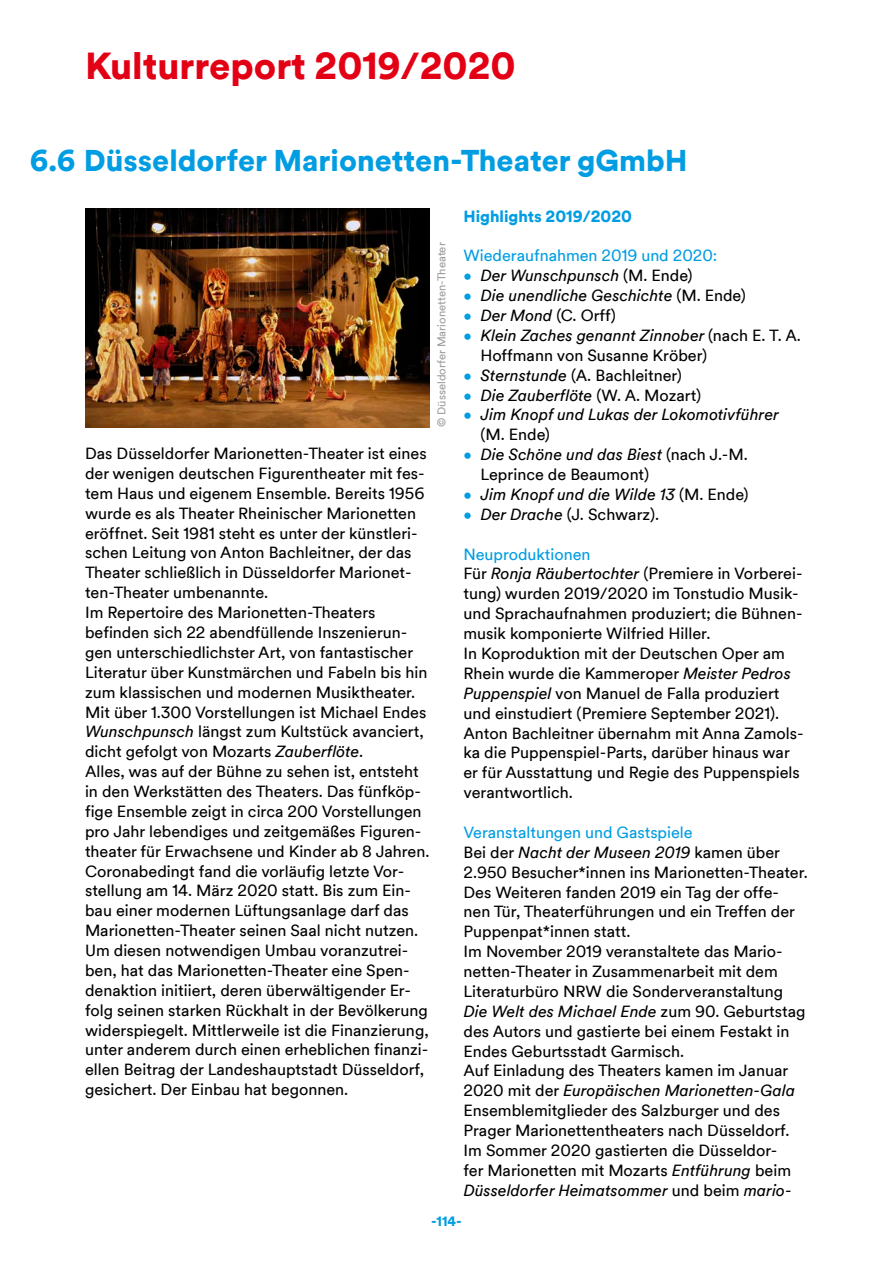
<style>
.page{position:relative;width:893px;height:1263px;background:#fff}
.page>*{position:absolute;margin:0;border:0;box-sizing:border-box;transform-origin:0 0}
.t1{font:900 37.5px "Duesseldorf Circular TT";color:#e30014}
.Ü_Kapitel{font:900 30px "Duesseldorf Circular TT";color:#009de2}
.fliess{font:16.2px/19.8px "Duesseldorf Circular TT";color:#000}
.fliess_Aufzählung{font:16.2px/19.8px "Duesseldorf Circular TT";color:#000}
.fliess_Aufzählung-2{font:italic 16.2px/19.8px "Duesseldorf Circular TT";color:#000}
.Ü3{font:16.2px "Duesseldorf Circular TT";color:#009de2}
.Ü2{font:900 16.2px "Duesseldorf Circular TT";color:#009de2}
.t2{font:900 13.5px "Duesseldorf Circular TT";color:#009de2}
.t3{font:11.25px "Duesseldorf Circular TT";color:#9b9c9c}
.s1{font-style:italic}
.s2{font-style:normal;font-size:15px;color:#009de2}
.s3{font-style:normal}
.s4{font-size:15px;color:#009de2}
</style>
<div class="page">
<img style="left:85px;top:208px;width:344px;height:219px">
<h1 class="t1" style="left:85px;top:40px;width:432px">Kulturreport 2019/2020</h1>
<h2 class="Ü_Kapitel" style="left:30px;top:140px;width:659px">6.6 Düsseldorfer Marionetten-Theater gGmbH</h2>
<p class="fliess" style="left:85px;top:443px;width:343px">Das Düsseldorfer Marionetten-Theater ist eines der wenigen deutschen Figurentheater mit fes&shy;tem Haus und eigenem Ensemble. Bereits 1956 wurde es als Theater Rheinischer Marionetten eröffnet. Seit 1981 steht es unter der künstleri&shy;schen Leitung von Anton Bachleitner, der das Theater schließlich in Düsseldorfer Marionet&shy;ten-Theater umbenannte.</p>
<p class="fliess" style="left:85px;top:602px;width:344px">Im Repertoire des Marionetten-Theaters befinden sich 22 abendfüllende Inszenierun&shy;gen unterschiedlichster Art, von fantastischer Literatur über Kunstmärchen und Fabeln bis hin zum klassischen und modernen Musiktheater.<br>Mit über 1.300 Vorstellungen ist Michael Endes <span class="s1">Wunschpunsch</span> längst zum Kultstück avanciert, dicht gefolgt von Mozarts <span class="s1">Zauberflöte</span>.</p>
<p class="fliess" style="left:85px;top:761px;width:344px">Alles, was auf der Bühne zu sehen ist, entsteht in den Werkstätten des Theaters. Das fünfköp&shy;fige Ensemble zeigt in circa 200 Vorstellungen pro Jahr lebendiges und zeitgemäßes Figuren&shy;theater für Erwachsene und Kinder ab 8 Jahren.</p>
<p class="fliess" style="left:85px;top:860px;width:345px">Coronabedingt fand die vorläufig letzte Vor&shy;stellung am 14. März 2020 statt. Bis zum Ein&shy;bau einer modernen Lüftungsanlage darf das Marionetten-Theater seinen Saal nicht nutzen.<br>Um diesen notwendigen Umbau voranzutrei&shy;ben, hat das Marionetten-Theater eine Spen&shy;denaktion initiiert, deren überwältigender Er&shy;folg seinen starken Rückhalt in der Bevölkerung widerspiegelt. Mittlerweile ist die Finanzierung, unter anderem durch einen erheblichen finanzi&shy;ellen Beitrag der Landeshauptstadt Düsseldorf, gesichert. Der Einbau hat begonnen.</p>
<p class="t3" style="left:434px;top:427px;width:186px;rotate:-90deg">© Düsseldorfer Marionetten-Theater</p>
<h3 class="Ü2" style="left:463px;top:205px;width:170px">Highlights 2019/2020</h3>
<p class="Ü3" style="left:463px;top:245px;width:255px">Wiederaufnahmen 2019 und 2020:</p>
<p class="fliess_Aufzählung-2" style="left:463px;top:265px;width:231px"><span class="s2">•</span> Der Wunschpunsch <span class="s3">(M. Ende)</span></p>
<p class="fliess_Aufzählung-2" style="left:463px;top:285px;width:284px"><span class="s2">•</span> Die unendliche Geschichte <span class="s3">(M. Ende)</span></p>
<p class="fliess_Aufzählung" style="left:463px;top:305px;width:154px"><span class="s4">•</span> <span class="s1">Der Mond</span> (C. Orff)</p>
<p class="fliess_Aufzählung" style="left:480px;top:325px;width:320px;text-indent:-17px"><span class="s4">•</span> <span class="s1">Klein Zaches genannt Zinnober</span> (nach E. T. A.<br>Hoffmann von Susanne Kröber)</p>
<p class="fliess_Aufzählung" style="left:463px;top:364px;width:220px"><span class="s4">•</span> <span class="s1">Sternstunde</span> (A. Bachleitner)</p>
<p class="fliess_Aufzählung-2" style="left:463px;top:384px;width:239px"><span class="s2">•</span> Die Zauberflöte <span class="s3">(W. A. Mozart)</span></p>
<p class="fliess_Aufzählung-2" style="left:480px;top:404px;width:300px;text-indent:-17px"><span class="s2">•</span> Jim Knopf und Lukas der Lokomotivführer <span class="s3">(M. Ende)</span></p>
<p class="fliess_Aufzählung" style="left:480px;top:444px;width:267px;text-indent:-17px"><span class="s4">•</span> <span class="s1">Die Schöne und das Biest</span> (nach J.-M.<br>Leprince de Beaumont)</p>
<p class="fliess_Aufzählung-2" style="left:463px;top:484px;width:287px"><span class="s2">•</span> Jim Knopf und die Wilde 13 <span class="s3">(M. Ende)</span></p>
<p class="fliess_Aufzählung" style="left:463px;top:503px;width:195px"><span class="s4">•</span> <span class="s1">Der Drache</span> (J. Schwarz).</p>
<p class="Ü3" style="left:463px;top:543px;width:129px">Neuproduktionen</p>
<p class="fliess" style="left:463px;top:563px;width:341px">Für <span class="s1">Ronja Räubertochter</span> (Premiere in Vorberei&shy;tung) wurden 2019/2020 im Tonstudio Musik&shy;und Sprachaufnahmen produziert; die Bühnen&shy;musik komponierte Wilfried Hiller.</p>
<p class="fliess" style="left:463px;top:643px;width:329px">In Koproduktion mit der Deutschen Oper am<br>Rhein wurde die Kammeroper <span class="s1">Meister Pedros</span></p>
<p class="fliess" style="left:463px;top:682px;width:342px"><span class="s1">Puppenspiel</span> von Manuel de Falla produziert und einstudiert (Premiere September 2021).<br>Anton Bachleitner übernahm mit Anna Zamols&shy;ka die Puppenspiel-Parts, darüber hinaus war er für Ausstattung und Regie des Puppenspiels verantwortlich.</p>
<p class="Ü3" style="left:463px;top:821px;width:231px">Veranstaltungen und Gastspiele</p>
<p class="fliess" style="left:463px;top:841px;width:344px">Bei der <span class="s1">Nacht der Museen 2019</span> kamen über 2.950 Besucher*innen ins Marionetten-Theater.<br>Des Weiteren fanden 2019 ein Tag der offe&shy;nen Tür, Theaterführungen und ein Treffen der Puppenpat*innen statt.</p>
<p class="fliess" style="left:463px;top:941px;width:344px">Im November 2019 veranstaltete das Mario&shy;netten-Theater in Zusammenarbeit mit dem Literaturbüro NRW die Sonderveranstaltung <span class="s1">Die Welt des Michael Ende</span> zum 90. Geburtstag des Autors und gastierte bei einem Festakt in Endes Geburtsstadt Garmisch.</p>
<p class="fliess" style="left:463px;top:1060px;width:333px">Auf Einladung des Theaters kamen im Januar 2020 mit der <span class="s1">Europäischen Marionetten-Gala </span>Ensemblemitglieder des Salzburger und des Prager Marionettentheaters nach Düsseldorf.</p>
<p class="fliess" style="left:463px;top:1139px;width:330px">Im Sommer 2020 gastierten die Düsseldor&shy;fer Marionetten mit Mozarts <span class="s1">Entführung</span> beim<br><span class="s1">Düsseldorfer Heimatsommer</span> und beim <span class="s1">mario-</span></p>
<p class="t2" style="left:431px;top:1212px;width:32px">-114-</p>
</div>
